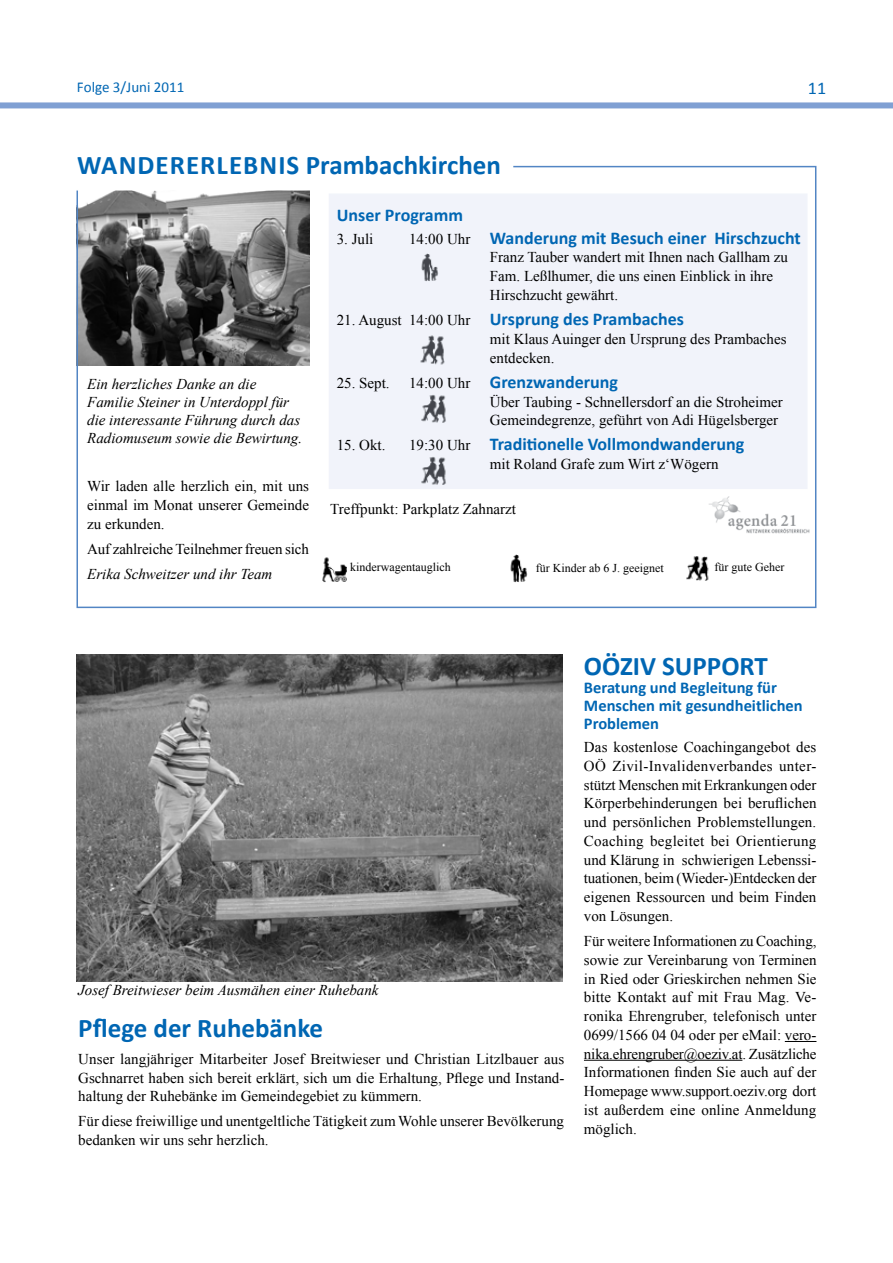
<style>
.page{position:relative;width:893px;height:1263px;background:#fff}
.page>*{position:absolute;margin:0;border:0;box-sizing:border-box;transform-origin:0 0}
.t1{font:700 27px "Calibri";color:#0066b3}
.t2{font:700 18px "Calibri";color:#0066b3}
.t3{font:18px "Calibri";color:#0066b3}
.t4{font:700 16.5px/18px "Calibri";color:#0066b3}
.t5{font:15px/18.8px "Times New Roman";color:#000}
.t6{font:italic 15px/18px "Times New Roman";color:#000}
.t7{font:15px "Calibri";color:#0066b3}
.t8{font:12px "Times New Roman";color:#000}
.s1{font-family:"Times New Roman";font-weight:400;font-size:15px;color:#000}
</style>
<div class="page">
<div style="left:0;top:102px;width:893px;height:6px;background:#80a0d3"></div>
<img style="left:79px;top:191px;width:230px;height:175px">
<div style="left:329px;top:193px;width:478px;height:296px;background:#f1f3fa"></div>
<img style="left:709px;top:496px;width:101px;height:37px">
<img style="left:687px;top:556px;width:22px;height:25px">
<img style="left:510px;top:554px;width:18px;height:28px">
<img style="left:322px;top:557px;width:25px;height:25px">
<img style="left:76px;top:655px;width:487px;height:327px">
<hr style="left:785px;top:1041px;width:31px;height:1px;background:#000">
<hr style="left:584px;top:1060px;width:158px;height:1px;background:#000">
<p class="t7" style="left:77px;top:78px;width:109px">Folge 3/Juni 2011</p>
<p class="t3" style="left:808px;top:77px;width:20px">11</p>
<h1 class="t1" style="left:77px;top:148px;width:42px">Wander</h1>
<h1 class="t1" style="left:186px;top:148px;width:29px">Erlebnis</h1>
<h1 class="t1" style="left:306px;top:148px;width:196px">Prambachkirchen</h1>
<p class="t2" style="left:337px;top:203px;width:128px">Unser Programm</p>
<p class="t5" style="left:337px;top:229px;width:38px">3. Juli</p>
<p class="t2" style="left:409px;top:226px;width:393px"><span class="s1">14:00 Uhr</span> Wanderung mit Besuch einer Hirschzucht</p>
<p class="t5" style="left:490px;top:248px;width:300px">Franz Tauber wandert mit Ihnen nach Gallham zu<br>Fam. Leßlhumer, die uns einen Einblick in ihre<br>Hirschzucht gewährt.</p>
<p class="t2" style="left:337px;top:308px;width:349px"><span class="s1">21. August 14:00 Uhr</span> Ursprung des Prambaches</p>
<p class="t5" style="left:490px;top:329px;width:298px">mit Klaus Auinger den Ursprung des Prambaches entdecken.</p>
<p class="t5" style="left:337px;top:373px;width:54px">25. Sept.</p>
<p class="t2" style="left:409px;top:370px;width:210px"><span class="s1">14:00 Uhr</span> Grenzwanderung</p>
<p class="t5" style="left:490px;top:392px;width:294px">Über Taubing - Schnellersdorf an die Stroheimer<br>Gemeindegrenze, geführt von Adi Hügelsberger</p>
<p class="t5" style="left:337px;top:436px;width:50px">15. Okt.</p>
<p class="t2" style="left:409px;top:433px;width:337px"><span class="s1">19:30 Uhr</span> Traditionelle Vollmondwanderung</p>
<p class="t5" style="left:490px;top:454px;width:230px">mit Roland Grafe zum Wirt z‘Wögern</p>
<p class="t6" style="left:87px;top:374px;width:216px">Ein herzliches Danke an die<br>Familie Steiner in Unterdoppl für die interessante Führung durch das<br>Radiomuseum sowie die Bewirtung.</p>
<p class="t5" style="left:87px;top:477px;width:223px;text-align:justify">Wir laden alle herzlich ein, mit uns einmal im Monat unserer Gemeinde zu erkunden.</p>
<p class="t5" style="left:87px;top:539px;width:223px">Auf zahlreiche Teilnehmer freuen sich</p>
<p class="t6" style="left:87px;top:565px;width:187px">Erika Schweitzer und ihr Team</p>
<p class="t5" style="left:330px;top:499px;width:187px">Treffpunkt: Parkplatz Zahnarzt</p>
<p class="t8" style="left:350px;top:559px;width:102px">kinderwagentauglich</p>
<p class="t8" style="left:536px;top:559px;width:129px">für Kinder ab 6 J. geeignet</p>
<p class="t8" style="left:714px;top:559px;width:71px">für gute Geher</p>
<p class="t6" style="left:78px;top:981px;width:302px">Josef Breitwieser beim Ausmähen einer Ruhebank</p>
<h1 class="t1" style="left:78px;top:1010px;width:246px">Pflege der Ruhebänke</h1>
<p class="t5" style="left:78px;top:1049px;width:488px;text-align:justify">Unser langjähriger Mitarbeiter Josef Breitwieser und Christian Litzlbauer aus Gschnarret haben sich bereit erklärt, sich um die Erhaltung, Pflege und Instand&shy;haltung der Ruhebänke im Gemeindegebiet zu kümmern.</p>
<p class="t5" style="left:78px;top:1112px;width:487px">Für diese freiwillige und unentgeltliche Tätigkeit zum Wohle unserer Bevölkerung bedanken wir uns sehr herzlich.</p>
<h1 class="t1" style="left:584px;top:649px;width:185px">OÖZIV SUPPORT</h1>
<p class="t4" style="left:584px;top:679px;width:220px">Beratung und Begleitung für<br>Menschen mit gesundheitlichen<br>Problemen</p>
<p class="t5" style="left:584px;top:737px;width:234px;text-align:justify">Das kostenlose Coachingangebot des OÖ Zivil-Invalidenverbandes unter&shy;stützt Menschen mit Erkrankungen oder Körperbehinderungen bei beruflichen und persönlichen Problemstellungen.<br>Coaching begleitet bei Orientierung und Klärung in schwierigen Lebenssi&shy;tuationen, beim (Wieder-)Entdecken der eigenen Ressourcen und beim Finden von Lösungen.</p>
<p class="t5" style="left:584px;top:931px;width:234px;text-align:justify">Für weitere Informationen zu Coaching, sowie zur Vereinbarung von Terminen in Ried oder Grieskirchen nehmen Sie bitte Kontakt auf mit Frau Mag. Ve&shy;ronika Ehrengruber, telefonisch unter 0699/1566 04 04 oder per eMail: vero&shy;nika.ehrengruber@oeziv.at. Zusätzliche Informationen finden Sie auch auf der Homepage www.support.oeziv.org dort ist außerdem eine online Anmeldung möglich.</p>
</div>
